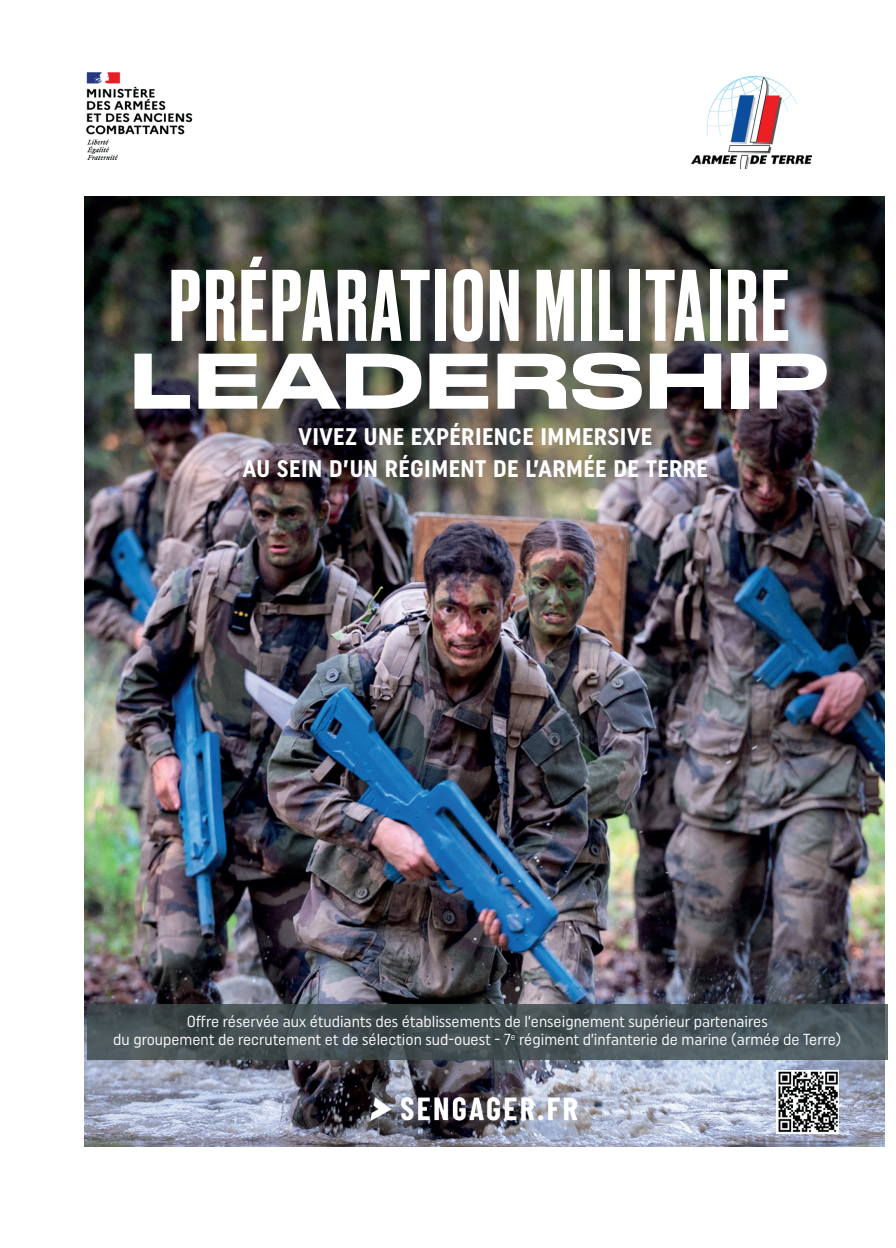
<style>
.page{position:relative;width:896px;height:1248px;background:#fff}
.page>*{position:absolute;margin:0;border:0;box-sizing:border-box;transform-origin:0 0}
.t1{font:500 95.4px "Druk";letter-spacing:.03em;color:#fff}
.t2{font:500 expanded 74px "Druk";letter-spacing:.03em;color:#fff}
.t3{font:700 condensed 24px/32px "Uniform";letter-spacing:.02em;color:#fff;text-align:center}
.t4{font:16px/18px "Uniform Condensed";color:#fff;text-align:center}
</style>
<div class="page">
<img style="left:85px;top:197px;width:799px;height:949px">
<img style="left:138px;top:212px;width:693px;height:300px;border-radius:50%">
<img style="left:86px;top:72px;width:107px;height:88px">
<svg style="left:87px;top:1004px;width:800px;height:55px;background:#465155"></svg>
<img style="left:371px;top:1097px;width:205px;height:23px">
<img style="left:692px;top:75px;width:119px;height:94px">
<img style="left:777px;top:1070px;width:61px;height:63px">
<h1 class="t1" style="left:169px;top:240px;width:621px">PRÉPARATION MILITAIRE</h1>
<h2 class="t2" style="left:130px;top:320px;width:699px">LEADERSHIP</h2>
<h3 class="t3" style="left:243px;top:420px;width:466px">VIVEZ UNE EXPÉRIENCE IMMERSIVE<br>AU SEIN D’UN RÉGIMENT DE L’ARMÉE DE TERRE</h3>
<p class="t4" style="left:113px;top:1012px;width:729px">Offre réservée aux étudiants des établissements de l’enseignement supérieur partenaires<br>du groupement de recrutement et de sélection sud-ouest - 7<sup>e</sup> régiment d’infanterie de marine (armée de Terre)</p>
</div>
